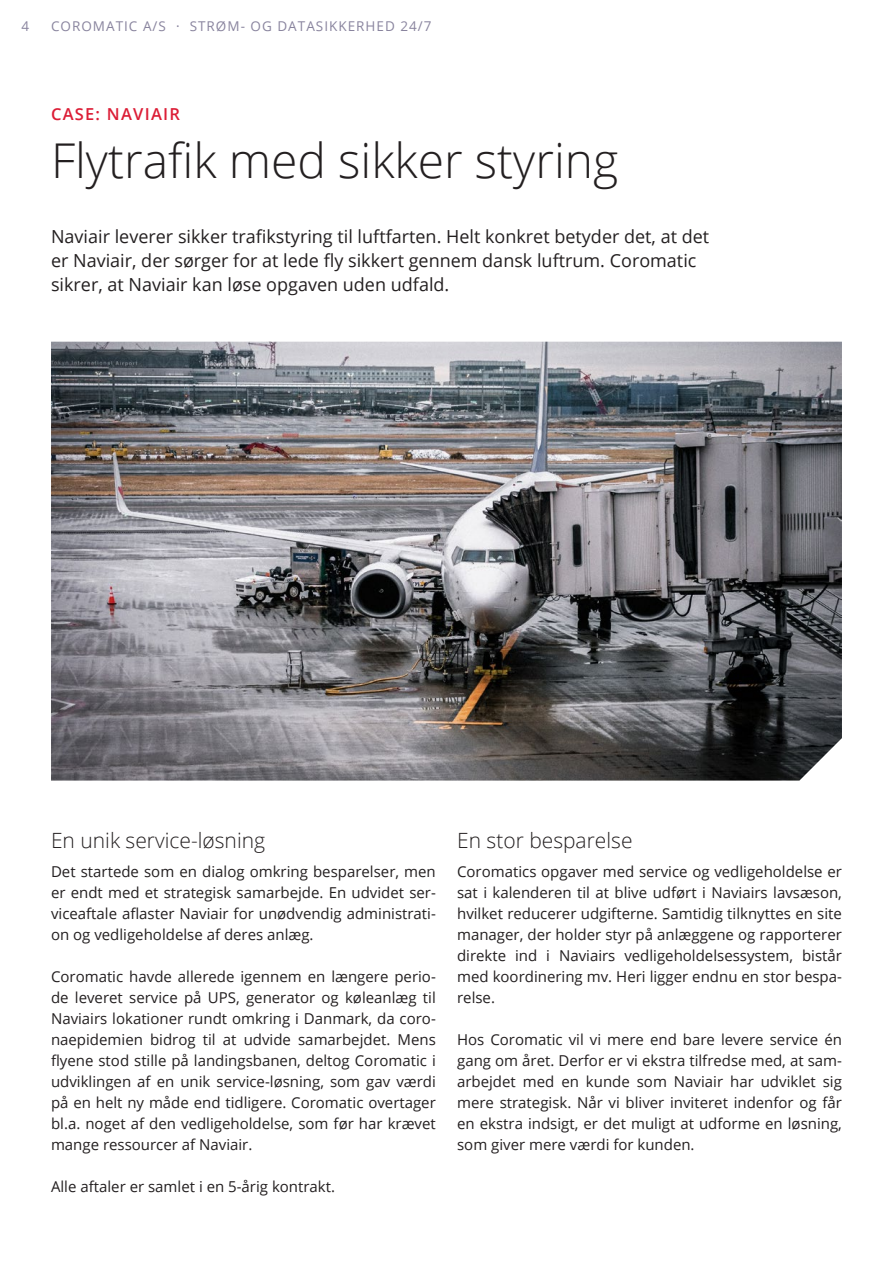
<style>
.page{position:relative;width:893px;height:1263px;background:#fff}
.page>*{position:absolute;margin:0;border:0;box-sizing:border-box;transform-origin:0 0}
.t1{font:300 48px "Open Sans";color:#231f20}
.M1{font:300 21px "Open Sans";color:#231f20}
.U1{font:18px/24px "Open Sans";color:#231f20}
.t2{font:600 16.5px "Open Sans";letter-spacing:.075em;color:#dc1d36}
.P1{font:15px/21px "Open Sans";color:#231f20;text-align:justify}
.t3{font:13.5px "Open Sans";letter-spacing:.075em;color:#89849e}
</style>
<div class="page">
<hr style="left:892px;top:0;width:1px;height:1263px;background:#1a1d4e">
<img style="left:51px;top:342px;width:791px;height:438px">
<p class="t3" style="left:22px;top:17px;width:9px">4</p>
<p class="t3" style="left:51px;top:17px;width:382px">COROMATIC A/S · STRØM- OG DATASIKKERHED 24/7</p>
<h4 class="t2" style="left:51px;top:103px;width:130px">CASE: NAVIAIR</h4>
<h1 class="t1" style="left:51px;top:128px;width:569px">Flytrafik med sikker styring</h1>
<p class="U1" style="left:51px;top:224px;width:660px">Naviair leverer sikker trafikstyring til luftfarten. Helt konkret betyder det, at det er Naviair, der sørger for at lede fly sikkert gennem dansk luftrum. Coromatic sikrer, at Naviair kan løse opgaven uden udfald.</p>
<p class="M1" style="left:51px;top:826px;width:216px">En unik service-løsning</p>
<p class="P1" style="left:51px;top:861px;width:386px">Det startede som en dialog omkring besparelser, men er endt med et strategisk samarbejde. En udvidet ser&shy;viceaftale aflaster Naviair for unødvendig administrati&shy;on og vedligeholdelse af deres anlæg.</p>
<p class="P1" style="left:51px;top:966px;width:386px">Coromatic havde allerede igennem en længere perio&shy;de leveret service på UPS, generator og køleanlæg til Naviairs lokationer rundt omkring i Danmark, da coro&shy;naepidemien bidrog til at udvide samarbejdet. Mens flyene stod stille på landingsbanen, deltog Coromatic i udviklingen af en unik service-løsning, som gav værdi på en helt ny måde end tidligere. Coromatic overtager bl.a. noget af den vedligeholdelse, som før har krævet mange ressourcer af Naviair.</p>
<p class="P1" style="left:51px;top:1176px;width:286px">Alle aftaler er samlet i en 5-årig kontrakt.</p>
<p class="M1" style="left:457px;top:826px;width:177px">En stor besparelse</p>
<p class="P1" style="left:457px;top:861px;width:386px">Coromatics opgaver med service og vedligeholdelse er sat i kalenderen til at blive udført i Naviairs lavsæson, hvilket reducerer udgifterne. Samtidig tilknyttes en site manager, der holder styr på anlæggene og rapporterer direkte ind i Naviairs vedligeholdelsessystem, bistår med koordinering mv. Heri ligger endnu en stor bespa&shy;relse.</p>
<p class="P1" style="left:457px;top:1029px;width:386px">Hos Coromatic vil vi mere end bare levere service én gang om året. Derfor er vi ekstra tilfredse med, at sam&shy;arbejdet med en kunde som Naviair har udviklet sig mere strategisk. Når vi bliver inviteret indenfor og får en ekstra indsigt, er det muligt at udforme en løsning, som giver mere værdi for kunden.</p>
</div>
